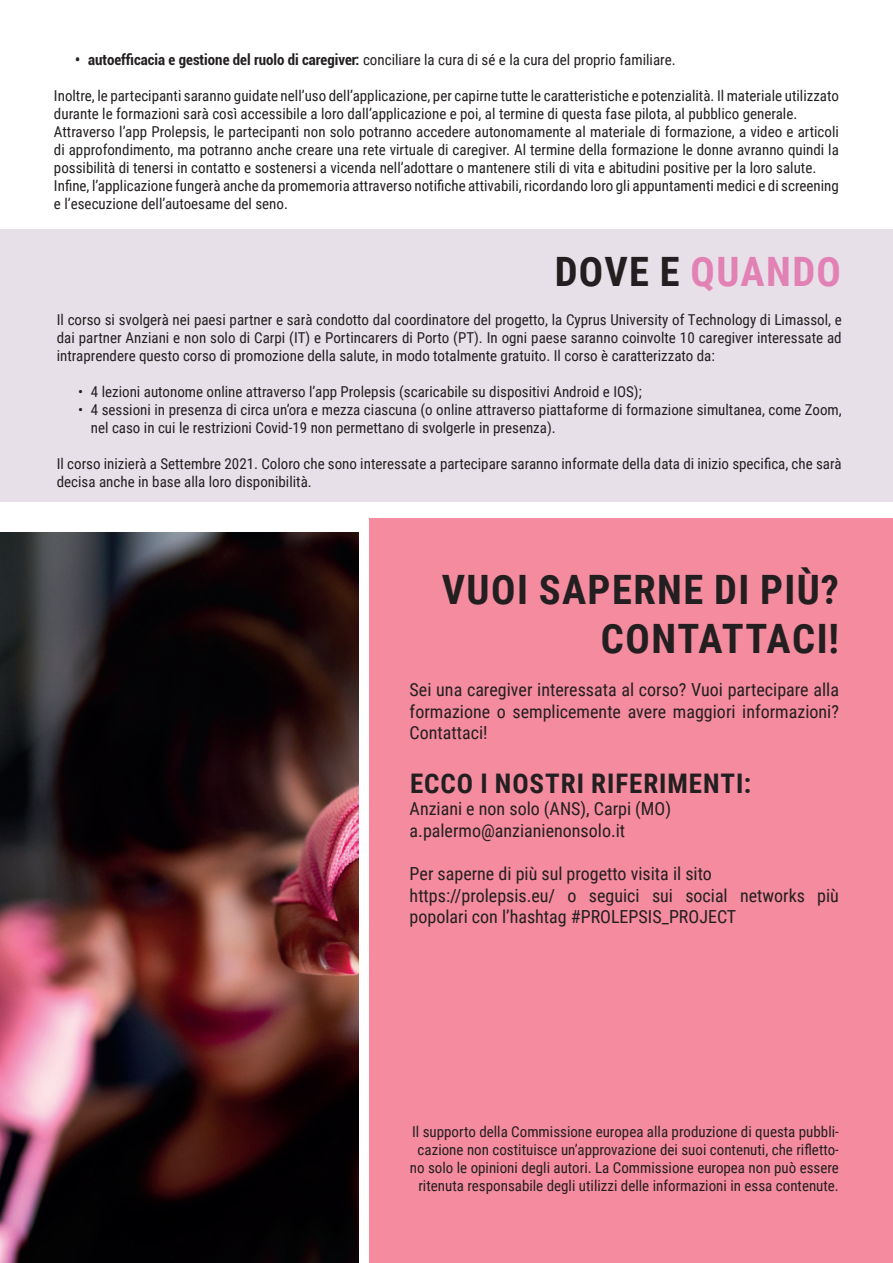
<style>
.page{position:relative;width:893px;height:1263px;background:#fff}
.page>*{position:absolute;margin:0;border:0;box-sizing:border-box;transform-origin:0 0}
.t1{font:700 40.5px/48.6px "Roboto Condensed";letter-spacing:.035em;color:#231f20;text-align:right}
.t2{font:700 40.5px "Roboto Condensed";letter-spacing:.035em;color:#e281b4}
.t3{font:700 27px "Roboto Condensed";letter-spacing:.035em;color:#231f20}
.t4{font:18px/21.6px "Roboto Condensed";color:#231f20}
.t5{font:15px/18px "Roboto Condensed";color:#231f20}
.s1{font-family:"Roboto";font-weight:700;font-stretch:condensed}
.s2{color:#231f20}
</style>
<div class="page">
<div style="left:370px;top:519px;width:523px;height:744px;background:#f48b9e"></div>
<div style="left:0;top:230px;width:893px;height:272px;background:#e7e0e9"></div>
<img style="left:0;top:533px;width:359px;height:730px">
<p class="t5" style="left:75px;top:50px;width:602px"><span class="s1">• autoefficacia e gestione del ruolo di caregiver:</span> conciliare la cura di sé e la cura del proprio familiare.</p>
<p class="t5" style="left:54px;top:86px;width:786px">Inoltre, le partecipanti saranno guidate nell’uso dell’applicazione, per capirne tutte le caratteristiche e potenzialità. Il materiale utilizzato durante le formazioni sarà così accessibile a loro dall’applicazione e poi, al termine di questa fase pilota, al pubblico generale.<br>Attraverso l’app Prolepsis, le partecipanti non solo potranno accedere autonomamente al materiale di formazione, a video e articoli di approfondimento, ma potranno anche creare una rete virtuale di caregiver. Al termine della formazione le donne avranno quindi la possibilità di tenersi in contatto e sostenersi a vicenda nell’adottare o mantenere stili di vita e abitudini positive per la loro salute.<br>Infine, l’applicazione fungerà anche da promemoria attraverso notifiche attivabili, ricordando loro gli appuntamenti medici e di screening e l’esecuzione dell’autoesame del seno.</p>
<h1 class="t2" style="left:555px;top:243px;width:288px"><span class="s2">DOVE E</span> QUANDO</h1>
<p class="t5" style="left:57px;top:310px;width:786px;text-align:justify">Il corso si svolgerà nei paesi partner e sarà condotto dal coordinatore del progetto, la Cyprus University of Technology di Limassol, e dai partner Anziani e non solo di Carpi (IT) e Portincarers di Porto (PT). In ogni paese saranno coinvolte 10 caregiver interessate ad intraprendere questo corso di promozione della salute, in modo totalmente gratuito. Il corso è caratterizzato da:</p>
<p class="t5" style="left:78px;top:382px;width:565px">• 4 lezioni autonome online attraverso l’app Prolepsis (scaricabile su dispositivi Android e IOS);</p>
<p class="t5" style="left:91px;top:400px;width:752px;text-indent:-13px">• 4 sessioni in presenza di circa un’ora e mezza ciascuna (o online attraverso piattaforme di formazione simultanea, come Zoom, nel caso in cui le restrizioni Covid-19 non permettano di svolgerle in presenza).</p>
<p class="t5" style="left:57px;top:454px;width:786px">Il corso inizierà a Settembre 2021. Coloro che sono interessate a partecipare saranno informate della data di inizio specifica, che sarà decisa anche in base alla loro disponibilità.</p>
<h1 class="t1" style="left:442px;top:564px;width:399px">VUOI SAPERNE DI PIÙ?<br>CONTATTACI!</h1>
<p class="t4" style="left:410px;top:678px;width:431px;text-align:justify">Sei una caregiver interessata al corso? Vuoi partecipare alla formazione o semplicemente avere maggiori informazioni?<br>Contattaci!</p>
<h2 class="t3" style="left:410px;top:765px;width:343px">ECCO I NOSTRI RIFERIMENTI:</h2>
<p class="t4" style="left:410px;top:797px;width:263px">Anziani e non solo (ANS), Carpi (MO) a.palermo@anzianienonsolo.it</p>
<p class="t4" style="left:410px;top:862px;width:431px">Per saperne di più sul progetto visita il sito https://prolepsis.eu/ o seguici sui social networks più popolari con l’hashtag #PROLEPSIS_PROJECT</p>
<p class="t5" style="left:410px;top:1122px;width:431px;text-align:center">Il supporto della Commissione europea alla produzione di questa pubbli&shy;cazione non costituisce un’approvazione dei suoi contenuti, che rifletto&shy;no solo le opinioni degli autori. La Commissione europea non può essere ritenuta responsabile degli utilizzi delle informazioni in essa contenute.</p>
</div>
